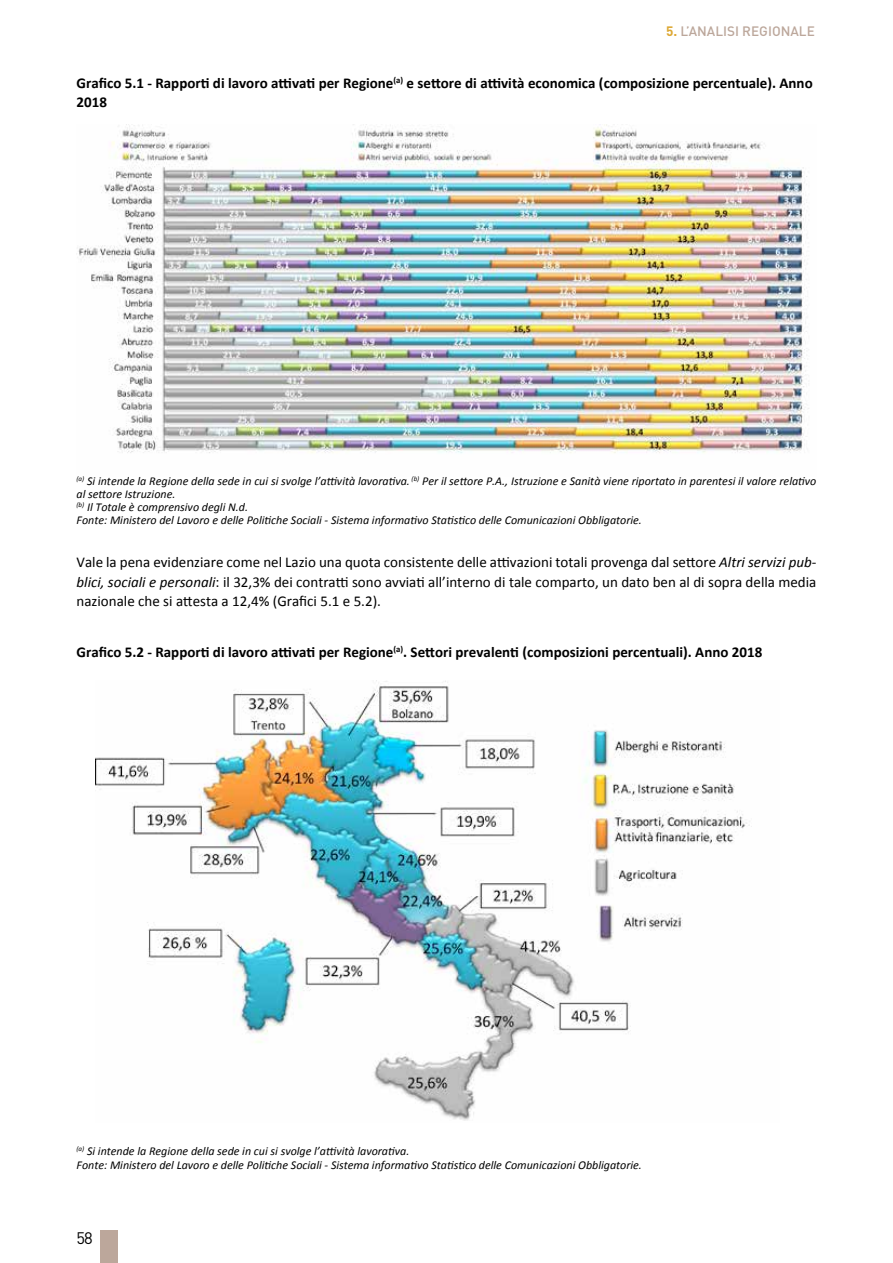
<style>
.page{position:relative;width:893px;height:1263px;background:#fff}
.page>*{position:absolute;margin:0;border:0;box-sizing:border-box;transform-origin:0 0}
.t1{font:16.5px "DIN";color:#000}
.t2{font:15px/19.5px "Calibri";color:#000;text-align:justify}
.t3{font:700 15px/19.5px "Calibri";color:#000}
.t4{font:500 13.5px "DIN";color:#bca79b}
.t5{font:italic 12px/12.9px "Calibri";color:#000}
.s1{font-weight:700;color:#dda834}
.s2{font-style:italic}
</style>
<div class="page">
<div style="left:101px;top:1230px;width:17px;height:33px;background:#bca79b"></div>
<img style="left:78px;top:125px;width:731px;height:328px">
<img style="left:95px;top:680px;width:657px;height:441px">
<p class="t4" style="left:666px;top:23px;width:150px"><span class="s1">5.</span> L’ANALISI REGIONALE</p>
<p class="t3" style="left:77px;top:72px;width:738px">Grafico 5.1 - Rapporti di lavoro attivati per Regione<sup>(a)</sup> e settore di attività economica (composizione percentuale). Anno<br>2018</p>
<p class="t5" style="left:77px;top:474px;width:741px"><sup>(a)</sup> Si intende la Regione della sede in cui si svolge l’attività lavorativa. <sup>(b)</sup> Per il settore P.A., Istruzione e Sanità viene riportato in parentesi il valore relativo al settore Istruzione.<br><sup>(b)</sup> Il Totale è comprensivo degli N.d.<br>Fonte: Ministero del Lavoro e delle Politiche Sociali - Sistema informativo Statistico delle Comunicazioni Obbligatorie.</p>
<p class="t2" style="left:77px;top:552px;width:741px">Vale la pena evidenziare come nel Lazio una quota consistente delle attivazioni totali provenga dal settore <span class="s2">Altri servizi pub&shy;blici, sociali e personali</span>: il 32,3% dei contratti sono avviati all’interno di tale comparto, un dato ben al di sopra della media nazionale che si attesta a 12,4% (Grafici 5.1 e 5.2).</p>
<p class="t3" style="left:77px;top:641px;width:687px">Grafico 5.2 - Rapporti di lavoro attivati per Regione<sup>(a)</sup>. Settori prevalenti (composizioni percentuali). Anno 2018</p>
<p class="t5" style="left:77px;top:1143px;width:567px;line-height:14.4px"><sup>(a)</sup> Si intende la Regione della sede in cui si svolge l’attività lavorativa.<br>Fonte: Ministero del Lavoro e delle Politiche Sociali - Sistema informativo Statistico delle Comunicazioni Obbligatorie.</p>
<h1 class="t1" style="left:77px;top:1228px;width:18px">58</h1>
</div>
